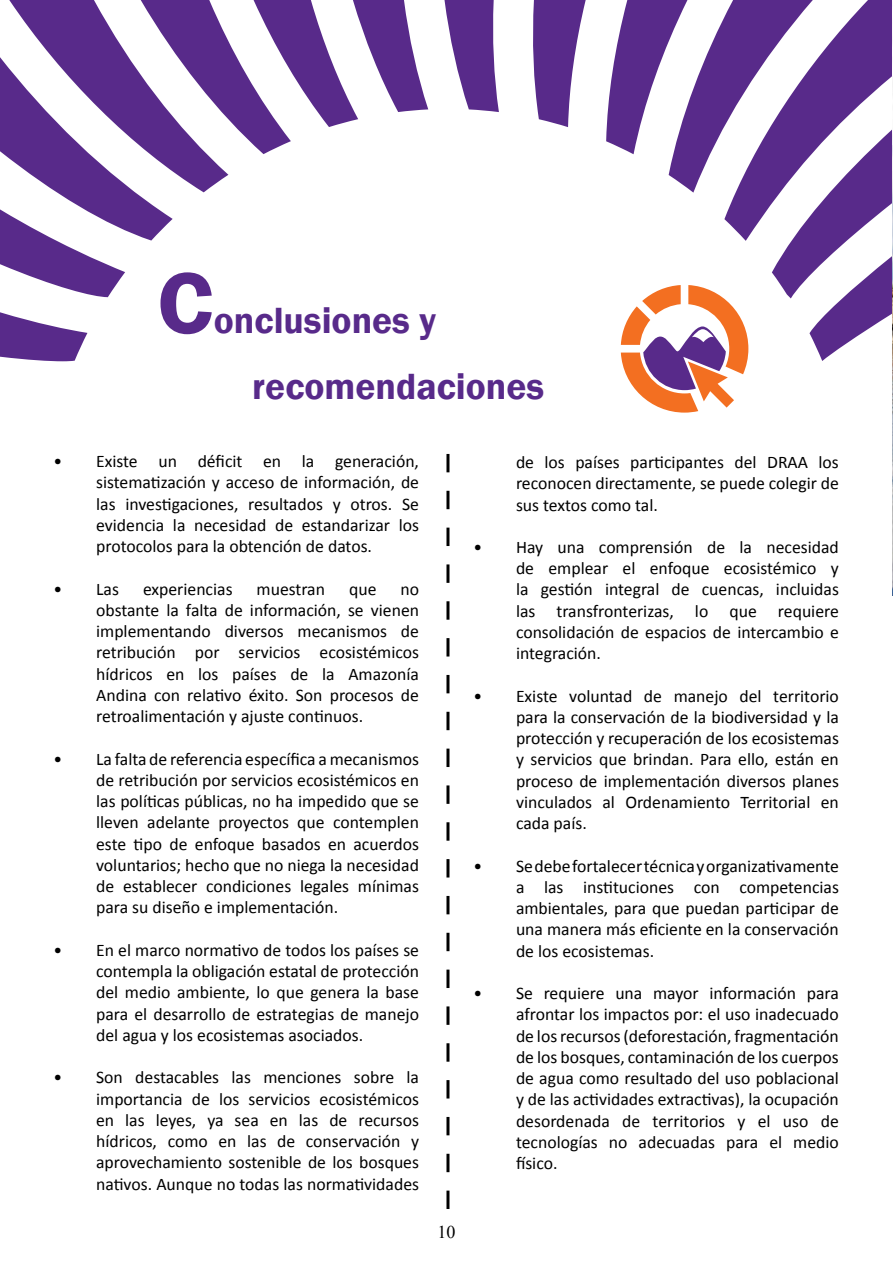
<style>
.page{position:relative;width:893px;height:1263px;background:#fff}
.page>*{position:absolute;margin:0;border:0;box-sizing:border-box;transform-origin:0 0}
.t1{font:600 90px "Franklin Gothic";color:#582a8a}
.t2{font:600 37.5px/66px "Franklin Gothic";color:#582a8a}
.t3{font:18px "Times New Roman";color:#000}
.t4{font:17.7px/21.3px "Calibri";color:#000;text-align:justify}
</style>
<div class="page">
<svg style="left:0;top:0;width:892px;height:546px"></svg>
<img style="left:892px;top:0;width:1px;height:595px">
<svg style="left:446px;top:454px;width:3px;height:755px"></svg>
<svg style="left:621px;top:285px;width:127px;height:128px"></svg>
<h1 class="t1" style="left:157px;top:248px;width:58px">C</h1>
<h2 class="t2" style="left:252px;top:288px;width:294px;text-indent:-38px">onclusiones y recomendaciones</h2>
<p class="t4" style="left:96px;top:450px;width:324px;text-indent:-43px">• Existe un déficit en la generación, sistematización y acceso de información, de las investigaciones, resultados y otros. Se evidencia la necesidad de estandarizar los protocolos para la obtención de datos.</p>
<p class="t4" style="left:54px;top:577px;width:67px">• Las</p>
<p class="t4" style="left:143px;top:577px;width:91px">experiencias</p>
<p class="t4" style="left:257px;top:577px;width:70px">muestran</p>
<p class="t4" style="left:349px;top:577px;width:29px">que</p>
<p class="t4" style="left:96px;top:577px;width:324px;text-indent:304px">no obstante la falta de información, se vienen implementando diversos mecanismos de retribución por servicios ecosistémicos hídricos en los países de la Amazonía Andina con relativo éxito. Son procesos de retroalimentación y ajuste continuos.</p>
<p class="t4" style="left:96px;top:747px;width:324px;text-indent:-43px">• La falta de referencia específica a mecanismos de retribución por servicios ecosistémicos en las políticas públicas, no ha impedido que se lleven adelante proyectos que contemplen este tipo de enfoque basados en acuerdos voluntarios; hecho que no niega la necesidad de establecer condiciones legales mínimas para su diseño e implementación.</p>
<p class="t4" style="left:96px;top:938px;width:324px;text-indent:-43px">• En el marco normativo de todos los países se contempla la obligación estatal de protección del medio ambiente, lo que genera la base para el desarrollo de estrategias de manejo del agua y los ecosistemas asociados.</p>
<p class="t4" style="left:96px;top:1066px;width:324px;text-indent:-43px">• Son destacables las menciones sobre la importancia de los servicios ecosistémicos en las leyes, ya sea en las de recursos hídricos, como en las de conservación y aprovechamiento sostenible de los bosques nativos. Aunque no todas las normatividades</p>
<p class="t4" style="left:516px;top:451px;width:324px">de los países participantes del DRAA los reconocen directamente, se puede colegir de sus textos como tal.</p>
<p class="t4" style="left:516px;top:536px;width:324px;text-indent:-43px">• Hay una comprensión de la necesidad de emplear el enfoque ecosistémico y la gestión integral de cuencas, incluidas las transfronterizas, lo que requiere consolidación de espacios de intercambio e integración.</p>
<p class="t4" style="left:516px;top:684px;width:324px;text-indent:-43px">• Existe voluntad de manejo del territorio para la conservación de la biodiversidad y la protección y recuperación de los ecosistemas y servicios que brindan. Para ello, están en proceso de implementación diversos planes vinculados al Ordenamiento Territorial en cada país.</p>
<p class="t4" style="left:516px;top:854px;width:324px;text-indent:-43px">• Se debe fortalecer técnica y organizativamente a las instituciones con competencias ambientales, para que puedan participar de una manera más eficiente en la conservación de los ecosistemas.</p>
<p class="t4" style="left:516px;top:982px;width:324px;text-indent:-43px">• Se requiere una mayor información para afrontar los impactos por: el uso inadecuado de los recursos (deforestación, fragmentación de los bosques, contaminación de los cuerpos de agua como resultado del uso poblacional y de las actividades extractivas), la ocupación desordenada de territorios y el uso de tecnologías no adecuadas para el medio físico.</p>
<p class="t3" style="left:437px;top:1220px;width:19px">10</p>
</div>
